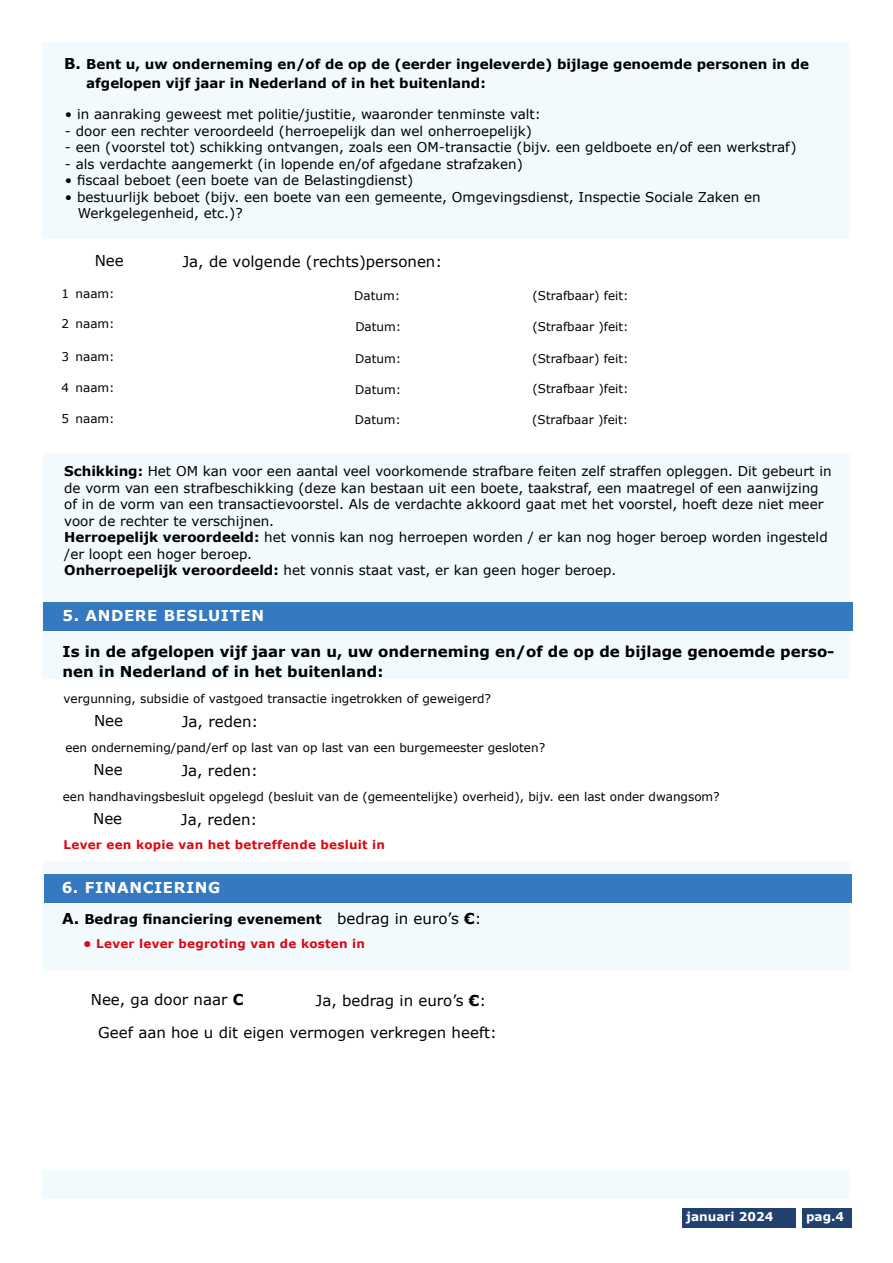
<style>
.page{position:relative;width:893px;height:1263px;background:#fff}
.page>*{position:absolute;margin:0;border:0;box-sizing:border-box;transform-origin:0 0}
.t1{font:15px/32.4px "Verdana";color:#000}
.t2{font:700 15px/19.5px "Verdana";color:#000}
.t3{font:700 15px "Verdana";letter-spacing:.04em;color:#fff}
.t4{font:13.5px/16.5px "Verdana";color:#000}
.t5{font:700 13.5px/19.5px "Verdana";color:#000}
.t6{font:700 12.15px "Verdana";color:#fff}
.t7{font:12px "Verdana";color:#000}
.t8{font:700 12px "Verdana";letter-spacing:.02em;color:#db0913}
.s1{font-size:15px}
.s2{font-weight:700}
</style>
<div class="page">
<div style="left:43px;top:43px;width:807px;height:1156px;background:#f3fafe"></div>
<div style="left:682px;top:1208px;width:114px;height:19px;background:#22416f"></div>
<div style="left:802px;top:1208px;width:50px;height:19px;background:#22416f"></div>
<div style="left:30px;top:239px;width:835px;height:213px;background:#fff"></div>
<div style="left:43px;top:679px;width:835px;height:181px;background:#fff"></div>
<div style="left:43px;top:602px;width:809px;height:28px;background:#3579c1"></div>
<div style="left:44px;top:874px;width:808px;height:28px;background:#3579c1"></div>
<div style="left:32px;top:972px;width:827px;height:198px;background:#fff"></div>
<p class="t5" style="left:86px;top:54px;width:724px;text-indent:-22px"><span class="s1">B.</span> Bent u, uw onderneming en/of de op de (eerder ingeleverde) bijlage genoemde personen in de afgelopen vijf jaar in Nederland of in het buitenland:</p>
<p class="t4" style="left:65px;top:106px;width:477px">• in aanraking geweest met politie/justitie, waaronder tenminste valt:</p>
<p class="t4" style="left:65px;top:123px;width:468px">- door een rechter veroordeeld (herroepelijk dan wel onherroepelijk)</p>
<p class="t4" style="left:65px;top:139px;width:733px">- een (voorstel tot) schikking ontvangen, zoals een OM-transactie (bijv. een geldboete en/of een werkstraf)</p>
<p class="t4" style="left:65px;top:156px;width:459px">- als verdachte aangemerkt (in lopende en/of afgedane strafzaken)</p>
<p class="t4" style="left:65px;top:172px;width:350px">• fiscaal beboet (een boete van de Belastingdienst)</p>
<p class="t4" style="left:78px;top:189px;width:684px;text-indent:-13px">• bestuurlijk beboet (bijv. een boete van een gemeente, Omgevingsdienst, Inspectie Sociale Zaken en<br>Werkgelegenheid, etc.)?</p>
<p class="t7" style="left:61px;top:286px;width:9px">1</p>
<p class="t1" style="left:95px;top:244px;width:31px">Nee</p>
<p class="t1" style="left:182px;top:245px;width:261px">Ja, de volgende (rechts)personen:</p>
<p class="t7" style="left:76px;top:286px;width:41px">naam:</p>
<p class="t7" style="left:354px;top:288px;width:47px">Datum:</p>
<p class="t7" style="left:532px;top:288px;width:98px">(Strafbaar) feit:</p>
<p class="t7" style="left:61px;top:316px;width:9px">2</p>
<p class="t7" style="left:76px;top:316px;width:41px">naam:</p>
<p class="t7" style="left:355px;top:319px;width:47px">Datum:</p>
<p class="t7" style="left:532px;top:319px;width:98px">(Strafbaar )feit:</p>
<p class="t7" style="left:61px;top:349px;width:9px">3</p>
<p class="t7" style="left:76px;top:349px;width:41px">naam:</p>
<p class="t7" style="left:355px;top:351px;width:47px">Datum:</p>
<p class="t7" style="left:532px;top:351px;width:98px">(Strafbaar) feit:</p>
<p class="t7" style="left:61px;top:379px;width:9px">4</p>
<p class="t7" style="left:61px;top:411px;width:9px">5</p>
<p class="t7" style="left:76px;top:379px;width:41px">naam:</p>
<p class="t7" style="left:76px;top:411px;width:41px">naam:</p>
<p class="t7" style="left:355px;top:382px;width:47px">Datum:</p>
<p class="t7" style="left:355px;top:412px;width:47px">Datum:</p>
<p class="t7" style="left:532px;top:381px;width:98px">(Strafbaar )feit:</p>
<p class="t7" style="left:532px;top:412px;width:98px">(Strafbaar )feit:</p>
<p class="t4" style="left:64px;top:463px;width:769px"><span class="s2">Schikking:</span> Het OM kan voor een aantal veel voorkomende strafbare feiten zelf straffen opleggen. Dit gebeurt in de vorm van een strafbeschikking (deze kan bestaan uit een boete, taakstraf, een maatregel of een aanwijzing of in de vorm van een transactievoorstel. Als de verdachte akkoord gaat met het voorstel, hoeft deze niet meer voor de rechter te verschijnen.<br><span class="s2">Herroepelijk veroordeeld:</span> het vonnis kan nog herroepen worden / er kan nog hoger beroep worden ingesteld /er loopt een hoger beroep.<br><span class="s2">Onherroepelijk veroordeeld:</span> het vonnis staat vast, er kan geen hoger beroep.</p>
<p class="t3" style="left:63px;top:606px;width:203px">5. ANDERE BESLUITEN</p>
<p class="t2" style="left:63px;top:642px;width:773px">Is in de afgelopen vijf jaar van u, uw onderneming en/of de op de bijlage genoemde perso&shy;nen in Nederland of in het buitenland:</p>
<p class="t7" style="left:64px;top:691px;width:429px">vergunning, subsidie of vastgoed transactie ingetrokken of geweigerd?</p>
<p class="t7" style="left:65px;top:740px;width:481px">een onderneming/pand/erf op last van op last van een burgemeester gesloten?</p>
<p class="t7" style="left:63px;top:789px;width:659px">een handhavingsbesluit opgelegd (besluit van de (gemeentelijke) overheid), bijv. een last onder dwangsom?</p>
<p class="t8" style="left:64px;top:836px;width:323px">Lever een kopie van het betreffende besluit in</p>
<p class="t1" style="left:94px;top:705px;width:31px">Nee</p>
<p class="t1" style="left:94px;top:754px;width:31px">Nee</p>
<p class="t1" style="left:93px;top:802px;width:31px">Nee</p>
<p class="t1" style="left:182px;top:705px;width:78px">Ja, reden:</p>
<p class="t1" style="left:181px;top:755px;width:78px">Ja, reden:</p>
<p class="t1" style="left:181px;top:803px;width:78px">Ja, reden:</p>
<p class="t3" style="left:62px;top:878px;width:160px">6. FINANCIERING</p>
<p class="t5" style="left:62px;top:909px;width:261px"><span class="s1">A.</span> Bedrag financiering evenement</p>
<p class="t1" style="left:337px;top:902px;width:146px">bedrag in euro’s <span class="s2">€</span>:</p>
<p class="t8" style="left:83px;top:936px;width:283px">• Lever lever begroting van de kosten in</p>
<p class="t1" style="left:98px;top:984px;width:400px;text-indent:-7px">Nee, ga door naar <span class="s2">C<br></span>Geef aan hoe u dit eigen vermogen verkregen heeft:</p>
<p class="t1" style="left:316px;top:984px;width:172px">Ja, bedrag in euro’s <span class="s2">€</span>:</p>
<p class="t6" style="left:686px;top:1208px;width:89px">januari 2024</p>
<p class="t6" style="left:806px;top:1208px;width:40px">pag.4</p>
</div>
